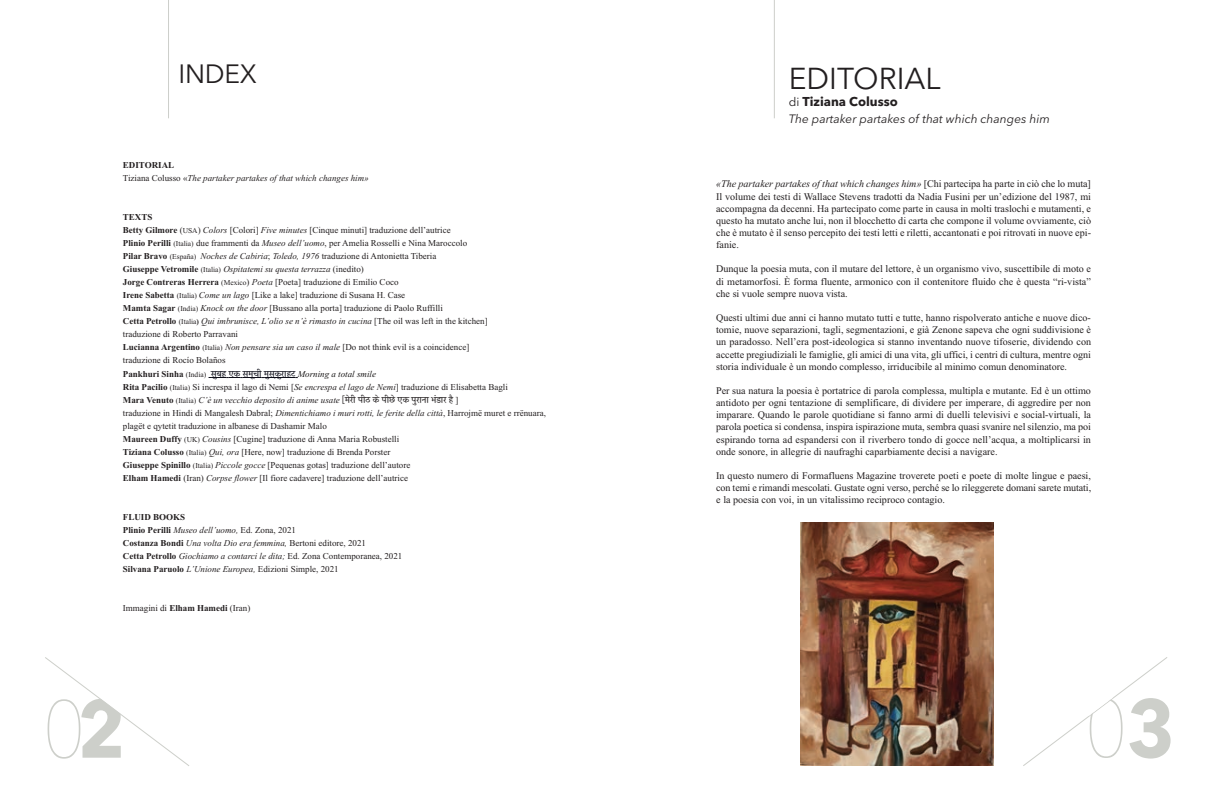
<style>
.page{position:relative;width:1212px;height:808px;background:#fff}
.page>*{position:absolute;margin:0;border:0;box-sizing:border-box;transform-origin:0 0}
.t1{font:200 81.07px "Avenir Next";color:#cdcfca;scale:.92 1}
.t2{font:30px "Avenir Next";color:#231f20}
.t3{font:26.25px "Avenir Next";letter-spacing:-.01em;color:#231f20}
.t4{font:700 12.75px "Avenir Next";color:#231f20}
.t5{font:italic 12px "Avenir Next";color:#231f20}
.t6{font:10.12px/12.1px "Times New Roman";color:#231f20;text-align:justify}
.t7{font:9px/13px "Times New Roman";color:#231f20}
.t8{font:italic 9px/13px "Times New Roman";color:#231f20}
.t9{font:500 9px "ITF Devanagari Marathi";color:#0b0c17}
.s1{font-weight:700;font-style:normal}
.s2{font-style:normal}
.s3{font-weight:700}
.s4{font-size:7.5px}
.s5{font-style:italic}
.s6{font-weight:700;font-size:7.5px}
.s7{font-family:"Times New Roman";font-weight:700;color:#231f20}
.s8{font-family:"Times New Roman";font-weight:400;font-size:7.5px;color:#231f20}
.s9{font-family:"Times New Roman";font-weight:400;font-style:italic;color:#181616}
.s10{font-family:"ITF Devanagari Marathi";font-weight:500}
.s11{font-weight:400;font-size:12px}
</style>
<div class="page">
<img style="left:801px;top:523px;width:192px;height:243px">
<svg style="left:1023px;top:657px;width:145px;height:109px"></svg>
<svg style="left:45px;top:657px;width:144px;height:109px"></svg>
<svg style="left:209px;top:377px;width:55px;height:1px"></svg>
<hr style="left:264px;top:377px;width:31px;height:1px;background:#0b0c17">
<hr style="left:168px;top:0;width:1px;height:118px;background:#cdcfca">
<hr style="left:774px;top:0;width:1px;height:118px;background:#cdcfca">
<h3 class="t3" style="left:179px;top:51px;width:80px">INDEX</h3>
<p class="t8" style="left:123px;top:158px;width:247px"><span class="s1">EDITORIAL<br></span><span class="s2">Tiziana Colusso «</span>The partaker partakes of that which changes him»</p>
<p class="t7" style="left:123px;top:210px;width:366px"><span class="s3">TEXTS<br>Betty Gilmore</span> (<span class="s4">USA</span>) <span class="s5">Colors</span> [Colori] <span class="s5">Five minutes</span> [Cinque minuti] traduzione dell’autrice<br><span class="s3">Plinio Perilli</span> <span class="s4">(Italia)</span> due frammenti da <span class="s5">Museo dell’uomo</span>, per Amelia Rosselli e Nina Maroccolo <span class="s3">Pilar Bravo</span> <span class="s4">(España)</span> <span class="s5">Noches de Cabiria</span>; <span class="s5">Toledo, 1976</span> traduzione di Antonietta Tiberia<br><span class="s3">Giuseppe Vetromile</span> <span class="s4">(Italia)</span> <span class="s5">Ospitatemi su questa terrazza</span> (inedito)<br><span class="s3">Jorge Contreras Herrera</span> <span class="s4">(Mexico</span>) <span class="s5">Poeta</span> [Poeta] traduzione di Emilio Coco<br><span class="s3">Irene Sabetta</span> <span class="s4">(Italia)</span> <span class="s5">Come un lago</span> [Like a lake] traduzione di Susana H. Case<br><span class="s3">Mamta Sagar</span> <span class="s4">(India)</span> <span class="s5">Knock on the door</span> [Bussano alla porta] traduzione di Paolo Ruffilli<br><span class="s3">Cetta Petrollo</span> <span class="s4">(Italia</span><span class="s6">)</span> <span class="s5">Qui imbrunisce, L’olio se n’è rimasto in cucina</span> [The oil was left in the kitchen] traduzione di Roberto Parravani<br><span class="s3">Lucianna Argentino</span> <span class="s4">(Italia)</span> <span class="s5">Non pensare sia un caso il male</span> [Do not think evil is a coincidence] traduzione di Rocío Bolaños</p>
<p class="t9" style="left:123px;top:368px;width:255px"><span class="s7">Pankhuri Sinha</span> <span class="s8">(India)</span> सुबह एक समूची मुस्कुराहट <span class="s9">Morning a total smile</span></p>
<p class="t7" style="left:123px;top:380px;width:425px"><span class="s3">Rita Pacilio</span> <span class="s4">(Italia)</span> Si increspa il lago di Nemi [<span class="s5">Se encrespa el lago de Nemi</span>] traduzione di Elisabetta Bagli<br><span class="s3">Mara Venuto</span> <span class="s4">(Italia)</span> <span class="s5">C’è un vecchio deposito di anime usate</span> <span class="s10">[मेरी पीठ केपीछेएक पुराना भंडार है</span>]<br>traduzione in Hindi di Mangalesh Dabral; <span class="s5">Dimentichiamo i muri rotti, le ferite della città</span>, Harrojmë muret e rrënuara, plagët e qytetit traduzione in albanese di Dashamir Malo<br><span class="s3">Maureen Duffy</span> <span class="s4">(UK)</span> <span class="s5">Cousins</span> [Cugine] traduzione di Anna Maria Robustelli<br><span class="s3">Tiziana Colusso</span> <span class="s4">(Italia)</span> <span class="s5">Qui, ora</span> [Here, now] traduzione di Brenda Porster<br><span class="s3">Giuseppe Spinillo</span> <span class="s4">(Italia)</span> <span class="s5">Piccole gocce</span> [Pequenas gotas] traduzione dell’autore<br><span class="s3">Elham Hamedi</span> (Iran) <span class="s5">Corpse flower</span> [Il fiore cadavere] traduzione dell’autrice</p>
<p class="t8" style="left:123px;top:510px;width:281px"><span class="s1">FLUID BOOKS<br>Plinio Perilli</span> Museo dell’uomo, <span class="s2">Ed. Zona, 2021<br></span><span class="s1">Costanza Bondi</span> Una volta Dio era femmina, <span class="s2">Bertoni editore, 2021<br></span><span class="s1">Cetta Petrollo</span> Giochiamo a contarci le dita; <span class="s2">Ed. Zona Contemporanea, 2021<br></span><span class="s1">Silvana Paruolo</span> L’Unione Europea, <span class="s2">Edizioni Simple, 2021</span></p>
<p class="t7" style="left:123px;top:602px;width:129px">Immagini di <span class="s3">Elham Hamedi</span> (Iran)</p>
<h2 class="t2" style="left:789px;top:53px;width:154px">EDITORIAL</h2>
<p class="t4" style="left:789px;top:91px;width:110px"><span class="s11">di</span> Tiziana Colusso</p>
<p class="t5" style="left:789px;top:109px;width:263px">The partaker partakes of that which changes him</p>
<p class="t6" style="left:716px;top:178px;width:376px"><span class="s5">«The partaker partakes of that which changes him»</span> [Chi partecipa ha parte in ciò che lo muta] Il volume dei testi di Wallace Stevens tradotti da Nadia Fusini per un’edizione del 1987, mi accompagna da decenni. Ha partecipato come parte in causa in molti traslochi e mutamenti, e questo ha mutato anche lui, non il blocchetto di carta che compone il volume ovviamente, ciò che è mutato è il senso percepito dei testi letti e riletti, accantonati e poi ritrovati in nuove epi&shy;fanie.</p>
<p class="t6" style="left:716px;top:263px;width:376px">Dunque la poesia muta, con il mutare del lettore, è un organismo vivo, suscettibile di moto e di metamorfosi. È forma fluente, armonico con il contenitore fluido che è questa “ri-vista” che si vuole sempre nuova vista.</p>
<p class="t6" style="left:716px;top:311px;width:376px">Questi ultimi due anni ci hanno mutato tutti e tutte, hanno rispolverato antiche e nuove dico&shy;tomie, nuove separazioni, tagli, segmentazioni, e già Zenone sapeva che ogni suddivisione è un paradosso. Nell’era post-ideologica si stanno inventando nuove tifoserie, dividendo con accette pregiudiziali le famiglie, gli amici di una vita, gli uffici, i centri di cultura, mentre ogni storia individuale è un mondo complesso, irriducibile al minimo comun denominatore.</p>
<p class="t6" style="left:716px;top:384px;width:376px">Per sua natura la poesia è portatrice di parola complessa, multipla e mutante. Ed è un ottimo antidoto per ogni tentazione di semplificare, di dividere per imperare, di aggredire per non imparare. Quando le parole quotidiane si fanno armi di duelli televisivi e social-virtuali, la parola poetica si condensa, inspira ispirazione muta, sembra quasi svanire nel silenzio, ma poi espirando torna ad espandersi con il riverbero tondo di gocce nell’acqua, a moltiplicarsi in onde sonore, in allegrie di naufraghi caparbiamente decisi a navigare.</p>
<p class="t6" style="left:716px;top:469px;width:377px">In questo numero di Formafluens Magazine troverete poeti e poete di molte lingue e paesi, con temi e rimandi mescolati. Gustate ogni verso, perché se lo rileggerete domani sarete mutati, e la poesia con voi, in un vitalissimo reciproco contagio.</p>
<h1 class="t1" style="left:43px;top:661px;width:91px">0<span class="s3">2</span></h1>
<h1 class="t1" style="left:1085px;top:660px;width:99px">0<span class="s3">3</span></h1>
</div>
